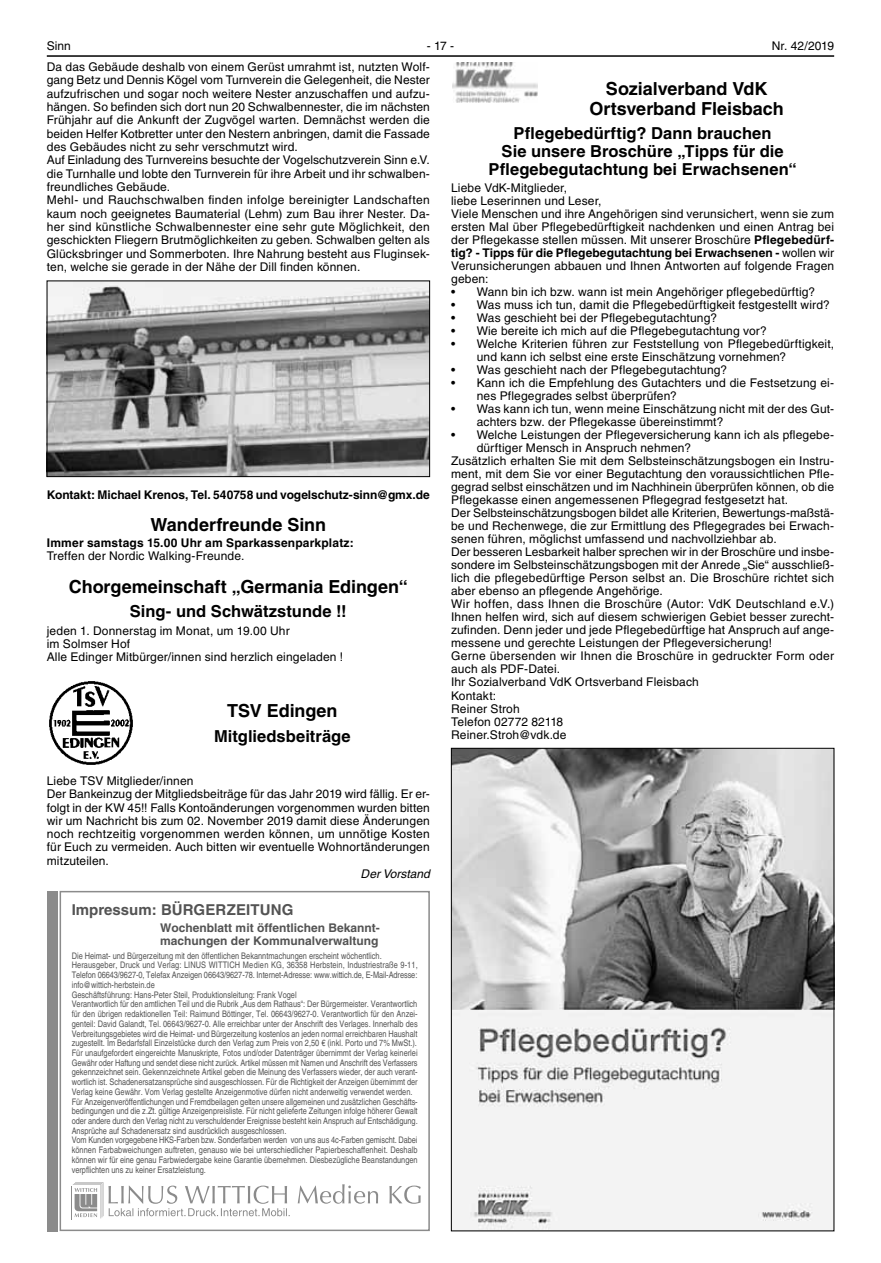
<style>
.page{position:relative;width:881px;height:1263px;background:#fff}
.page>*{position:absolute;margin:0;border:0;box-sizing:border-box;transform-origin:0 0}
.t1{font:700 18px/19.5px "Helvetica LT";letter-spacing:-.005em;color:#000;text-align:center}
.t2{font:700 16.5px/17.9px "Helvetica LT";color:#000;text-align:center}
.t3{font:700 15px "Helvetica LT";letter-spacing:.005em;color:#535353}
.t4{font:12px/13.4px "Helvetica LT";letter-spacing:.01em;color:#000}
.t5{font:700 12px "Helvetica LT";letter-spacing:.005em;color:#000}
.t6{font:700 12px/12.9px "Helvetica LT";color:#535353}
.t7{font:italic 12px "Helvetica LT";color:#000}
.t8{font:condensed 9px/9.8px "Helvetica LT";color:#535353}
.s1{font-weight:700}
</style>
<div class="page">
<hr style="left:47px;top:55px;width:786px;height:2px;background:#000">
<img style="left:49px;top:283px;width:378px;height:192px">
<div style="left:47px;top:281px;width:382px;height:196px;border:1px solid #000"></div>
<img style="left:49px;top:681px;width:84px;height:84px">
<img style="left:452px;top:63px;width:85px;height:39px">
<img style="left:453px;top:750px;width:378px;height:479px">
<div style="left:47px;top:891px;width:10px;height:340px;background:#8b8b8b"></div>
<svg style="left:73px;top:1182px;width:347px;height:36px"></svg>
<div style="left:60px;top:891px;width:369px;height:340px;border:2px solid #8b8b8b"></div>
<p class="t4" style="left:47px;top:39px;width:26px">Sinn</p>
<p class="t4" style="left:426px;top:39px;width:29px">-17-</p>
<p class="t4" style="left:771px;top:39px;width:64px">Nr. 42/2019</p>
<p class="t4" style="left:47px;top:60px;width:384px">Da das Gebäude deshalb von einem Gerüst umrahmt ist, nutzten Wolf&shy;gang Betz und Dennis Kögel vom Turnverein die Gelegenheit, die Nester aufzufrischen und sogar noch weitere Nester anzuschaffen und aufzu&shy;hängen. So befinden sich dort nun 20 Schwalbennester, die im nächsten Frühjahr auf die Ankunft der Zugvögel warten. Demnächst werden die beiden Helfer Kotbretter unter den Nestern anbringen, damit die Fassade des Gebäudes nicht zu sehr verschmutzt wird.<br>Auf Einladung des Turnvereins besuchte der Vogelschutzverein Sinn e.V. die Turnhalle und lobte den Turnverein für ihre Arbeit und ihr schwalben&shy;freundliches Gebäude.<br>Mehl- und Rauchschwalben finden infolge bereinigter Landschaften kaum noch geeignetes Baumaterial (Lehm) zum Bau ihrer Nester. Da&shy;her sind künstliche Schwalbennester eine sehr gute Möglichkeit, den geschickten Fliegern Brutmöglichkeiten zu geben. Schwalben gelten als Glücksbringer und Sommerboten. Ihre Nahrung besteht aus Fluginsek&shy;ten, welche sie gerade in der Nähe der Dill finden können.</p>
<h1 class="t1" style="left:589px;top:79px;width:196px">Sozialverband VdK<br>Ortsverband Fleisbach</h1>
<h2 class="t2" style="left:488px;top:124px;width:310px">Pflegebedürftig? Dann brauchen<br>Sie unsere Broschüre „Tipps für die<br>Pflegebegutachtung bei Erwachsenen“</h2>
<p class="t4" style="left:451px;top:181px;width:384px">Liebe VdK-Mitglieder,<br>liebe Leserinnen und Leser,<br>Viele Menschen und ihre Angehörigen sind verunsichert, wenn sie zum ersten Mal über Pflegebedürftigkeit nachdenken und einen Antrag bei der Pflegekasse stellen müssen. Mit unserer Broschüre <span class="s1">Pflegebedürf&shy;tig? - Tipps für die Pflegebegutachtung bei Erwachsenen -</span> wollen wir Verunsicherungen abbauen und Ihnen Antworten auf folgende Fragen geben:</p>
<p class="t4" style="left:451px;top:285px;width:365px">• Wann bin ich bzw. wann ist mein Angehöriger pflegebedürftig?</p>
<p class="t4" style="left:451px;top:298px;width:380px">• Was muss ich tun, damit die Pflegebedürftigkeit festgestellt wird?</p>
<p class="t4" style="left:451px;top:311px;width:267px">• Was geschieht bei der Pflegebegutachtung?</p>
<p class="t4" style="left:451px;top:324px;width:317px">• Wie bereite ich mich auf die Pflegebegutachtung vor?</p>
<p class="t4" style="left:476px;top:337px;width:359px;text-indent:-26px">• Welche Kriterien führen zur Feststellung von Pflegebedürftigkeit, und kann ich selbst eine erste Einschätzung vornehmen?</p>
<p class="t4" style="left:451px;top:363px;width:277px">• Was geschieht nach der Pflegebegutachtung?</p>
<p class="t4" style="left:476px;top:376px;width:359px;text-indent:-26px">• Kann ich die Empfehlung des Gutachters und die Festsetzung ei&shy;nes Pflegegrades selbst überprüfen?</p>
<p class="t4" style="left:476px;top:402px;width:359px;text-indent:-26px">• Was kann ich tun, wenn meine Einschätzung nicht mit der des Gut&shy;achters bzw. der Pflegekasse übereinstimmt?</p>
<p class="t4" style="left:451px;top:428px;width:384px">• Welche Leistungen der Pflegeversicherung kann ich als pflegebe-</p>
<p class="t4" style="left:476px;top:441px;width:216px">dürftiger Mensch in Anspruch nehmen?</p>
<p class="t4" style="left:451px;top:454px;width:384px">Zusätzlich erhalten Sie mit dem Selbsteinschätzungsbogen ein Instru-</p>
<p class="t4" style="left:451px;top:467px;width:384px">ment, mit dem Sie vor einer Begutachtung den voraussichtlichen Pfle-</p>
<p class="t4" style="left:451px;top:480px;width:384px">gegrad selbst einschätzen und im Nachhinein überprüfen können, ob die</p>
<p class="t4" style="left:451px;top:493px;width:338px">Pflegekasse einen angemessenen Pflegegrad festgesetzt hat.</p>
<p class="t4" style="left:451px;top:506px;width:384px">Der Selbsteinschätzungsbogen bildet alle Kriterien, Bewertungs-maßstä-</p>
<p class="t4" style="left:451px;top:519px;width:384px">be und Rechenwege, die zur Ermittlung des Pflegegrades bei Erwach-</p>
<p class="t4" style="left:451px;top:532px;width:327px">senen führen, möglichst umfassend und nachvollziehbar ab.</p>
<p class="t4" style="left:451px;top:545px;width:384px">Der besseren Lesbarkeit halber sprechen wir in der Broschüre und insbe-</p>
<p class="t4" style="left:451px;top:558px;width:384px">sondere im Selbsteinschätzungsbogen mit der Anrede „Sie“ ausschließ-</p>
<p class="t4" style="left:451px;top:571px;width:384px">lich die pflegebedürftige Person selbst an. Die Broschüre richtet sich</p>
<p class="t4" style="left:451px;top:584px;width:213px">aber ebenso an pflegende Angehörige.</p>
<p class="t4" style="left:451px;top:597px;width:384px">Wir hoffen, dass Ihnen die Broschüre (Autor: VdK Deutschland e.V.)</p>
<p class="t4" style="left:451px;top:611px;width:384px">Ihnen helfen wird, sich auf diesem schwierigen Gebiet besser zurecht-</p>
<p class="t4" style="left:451px;top:624px;width:384px">zufinden. Denn jeder und jede Pflegebedürftige hat Anspruch auf ange-</p>
<p class="t4" style="left:451px;top:637px;width:322px">messene und gerechte Leistungen der Pflegeversicherung!</p>
<p class="t4" style="left:451px;top:650px;width:384px">Gerne übersenden wir Ihnen die Broschüre in gedruckter Form oder</p>
<p class="t4" style="left:451px;top:663px;width:110px">auch als PDF-Datei.</p>
<p class="t4" style="left:451px;top:676px;width:249px">Ihr Sozialverband VdK Ortsverband Fleisbach</p>
<p class="t4" style="left:451px;top:689px;width:46px">Kontakt:</p>
<p class="t4" style="left:451px;top:702px;width:70px">Reiner Stroh</p>
<p class="t4" style="left:451px;top:715px;width:114px">Telefon 02772 82118</p>
<p class="t4" style="left:451px;top:728px;width:117px">Reiner.Stroh@vdk.de</p>
<p class="t5" style="left:47px;top:487px;width:384px">Kontakt: Michael Krenos, Tel. 540758 und vogelschutz-sinn@gmx.de</p>
<h1 class="t1" style="left:150px;top:515px;width:177px">Wanderfreunde Sinn</h1>
<p class="t5" style="left:47px;top:535px;width:308px">Immer samstags 15.00 Uhr am Sparkassenparkplatz:</p>
<p class="t4" style="left:47px;top:549px;width:199px">Treffen der Nordic Walking-Freunde.</p>
<h1 class="t1" style="left:69px;top:577px;width:340px">Chorgemeinschaft „Germania Edingen“</h1>
<h2 class="t2" style="left:130px;top:602px;width:218px">Sing- und Schwätzstunde !!</h2>
<p class="t4" style="left:47px;top:624px;width:298px">jeden 1. Donnerstag im Monat, um 19.00 Uhr<br>im Solmser Hof<br>Alle Edinger Mitbürger/innen sind herzlich eingeladen !</p>
<h1 class="t1" style="left:227px;top:701px;width:112px">TSV Edingen</h1>
<h2 class="t2" style="left:214px;top:727px;width:138px">Mitgliedsbeiträge</h2>
<p class="t4" style="left:47px;top:774px;width:384px">Liebe TSV Mitglieder/innen<br>Der Bankeinzug der Mitgliedsbeiträge für das Jahr 2019 wird fällig. Er er&shy;folgt in der KW 45!! Falls Kontoänderungen vorgenommen wurden bitten wir um Nachricht bis zum 02. November 2019 damit diese Änderungen noch rechtzeitig vorgenommen werden können, um unnötige Kosten für Euch zu vermeiden. Auch bitten wir eventuelle Wohnortänderungen mitzuteilen.</p>
<p class="t7" style="left:360px;top:867px;width:71px">Der Vorstand</p>
<p class="t3" style="left:72px;top:901px;width:223px">Impressum: BÜRGERZEITUNG</p>
<p class="t6" style="left:160px;top:921px;width:221px">Wochenblatt mit öffentlichen Bekannt&shy;machungen der Kommunalverwaltung</p>
<p class="t8" style="left:72px;top:952px;width:347px">Die Heimat- und Bürgerzeitung mit den öffentlichen Bekanntmachungen erscheint wöchentlich.<br>Herausgeber, Druck und Verlag: LINUS WITTICH Medien KG, 36358 Herbstein, Industriestraße 9-11, Telefon 06643/9627-0, Telefax Anzeigen 06643/9627-78. Internet-Adresse: www.wittich.de, E-Mail-Adresse: info@wittich-herbstein.de<br>Geschäftsführung: Hans-Peter Steil, Produktionsleitung: Frank Vogel<br>Verantwortlich für den amtlichen Teil und die Rubrik „Aus dem Rathaus“: Der Bürgermeister. Verantwortlich für den übrigen redaktionellen Teil: Raimund Böttinger, Tel. 06643/9627-0. Verantwortlich für den Anzei&shy;genteil: David Galandt, Tel. 06643/9627-0. Alle erreichbar unter der Anschrift des Verlages. Innerhalb des Verbreitungsgebietes wird die Heimat- und Bürgerzeitung kostenlos an jeden normal erreichbaren Haushalt zugestellt. Im Bedarfsfall Einzelstücke durch den Verlag zum Preis von 2,50 € (inkl. Porto und 7% MwSt.).<br>Für unaufgefordert eingereichte Manuskripte, Fotos und/oder Datenträger übernimmt der Verlag keinerlei Gewähr oder Haftung und sendet diese nicht zurück. Artikel müssen mit Namen und Anschrift des Verfassers gekennzeichnet sein. Gekennzeichnete Artikel geben die Meinung des Verfassers wieder, der auch verant&shy;wortlich ist. Schadenersatzansprüche sind ausgeschlossen. Für die Richtigkeit der Anzeigen übernimmt der Verlag keine Gewähr. Vom Verlag gestellte Anzeigenmotive dürfen nicht anderweitig verwendet werden.<br>Für Anzeigenveröffentlichungen und Fremdbeilagen gelten unsere allgemeinen und zusätzlichen Geschäfts&shy;bedingungen und die z.Zt. gültige Anzeigenpreisliste. Für nicht gelieferte Zeitungen infolge höherer Gewalt oder andere durch den Verlag nicht zu verschuldender Ereignisse besteht kein Anspruch auf Entschädigung.<br>Ansprüche auf Schadenersatz sind ausdrücklich ausgeschlossen.<br>Vom Kunden vorgegebene HKS-Farben bzw. Sonderfarben werden von uns aus 4c-Farben gemischt. Dabei können Farbabweichungen auftreten, genauso wie bei unterschiedlicher Papierbeschaffenheit. Deshalb können wir für eine genau Farbwiedergabe keine Garantie übernehmen. Diesbezügliche Beanstandungen verpflichten uns zu keiner Ersatzleistung.</p>
</div>
